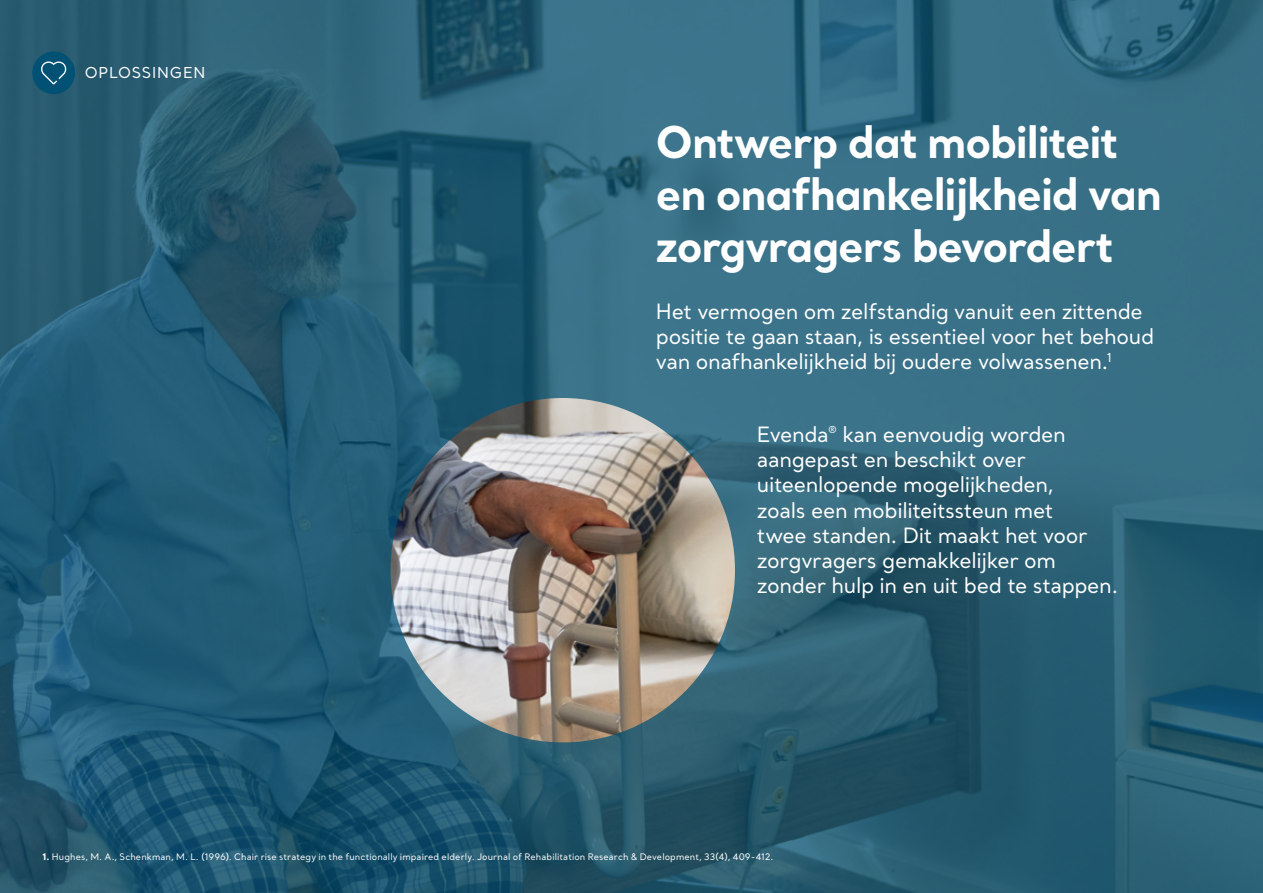
<style>
.page{position:relative;width:1263px;height:893px;background:#fff}
.page>*{position:absolute;margin:0;border:0;box-sizing:border-box;transform-origin:0 0}
.Headline_Santral_Bold_36_43_pt{font:700 43.5px/52.2px "Santral";letter-spacing:-.025em;color:#fff}
.Bullet_points_14_pt{font:21px/25.2px "Santral";letter-spacing:-.02em;color:#fff}
.Product_description_Santral_Regular_12_1{font:15px "Santral";letter-spacing:.05em;color:#fff}
.Bullet_points_14_pt-2{font:9px "Santral";letter-spacing:.01em;color:#fff}
.s1{font-weight:700}
</style>
<div class="page">
<img style="left:0;top:0;width:1263px;height:893px">
<div style="left:32px;top:51px;width:43px;height:43px;background:#015174;border-radius:50%"></div>
<svg style="left:41px;top:61px;width:26px;height:23px"></svg>
<img style="left:390px;top:398px;width:345px;height:344px;border-radius:172px">
<p class="Product_description_Santral_Regular_12_1" style="left:85px;top:63px;width:122px">OPLOSSINGEN</p>
<p class="Headline_Santral_Bold_36_43_pt" style="left:656px;top:115px;width:508px">Ontwerp dat mobiliteit en onafhankelijkheid van zorgvragers bevordert</p>
<p class="Bullet_points_14_pt" style="left:656px;top:298px;width:500px">Het vermogen om zelfstandig vanuit een zittende positie te gaan staan, is essentieel voor het behoud van onafhankelijkheid bij oudere volwassenen.<sup>1</sup></p>
<p class="Bullet_points_14_pt" style="left:757px;top:421px;width:363px">Evenda<sup>®</sup> kan eenvoudig worden aangepast en beschikt over uiteenlopende mogelijkheden,<br>zoals een mobiliteitssteun met<br>twee standen. Dit maakt het voor zorgvragers gemakkelijker om zonder hulp in en uit bed te stappen.</p>
<p class="Bullet_points_14_pt-2" style="left:43px;top:850px;width:732px"><span class="s1">1.</span> Hughes, M. A., Schenkman, M. L. (1996). Chair rise strategy in the functionally impaired elderly. Journal of Rehabilitation Research &amp; Development, 33(4), 409-412.</p>
</div>
